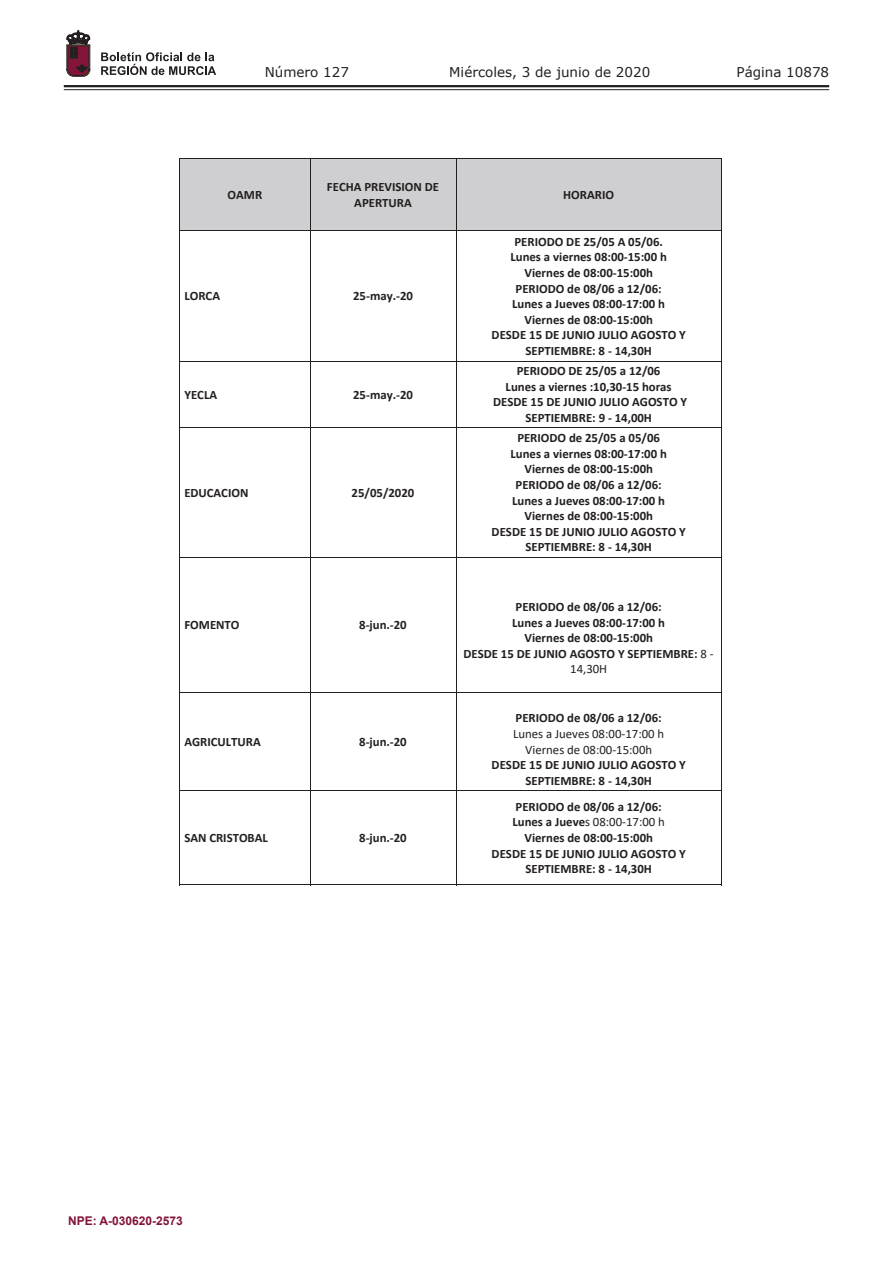
<style>
.page{position:relative;width:893px;height:1263px;background:#fff}
.page>*{position:absolute;margin:0;border:0;box-sizing:border-box;transform-origin:0 0}
.t1{font:13.5px "Verdana";color:#231f20}
.t2{font:700 12.75px/15.6px "Calibri";color:#231f20;text-align:center}
.t3{font:12.75px/15.6px "Calibri";color:#231f20;text-align:center}
.t4{font:700 12px "Arial";color:#83143a}
.s1{font-weight:400}
</style>
<div class="page">
<hr style="left:64px;top:85px;width:765px;height:2px;background:#231f20">
<hr style="left:64px;top:89px;width:765px;height:1px;background:#231f20">
<svg style="left:101px;top:52px;width:115px;height:23px"></svg>
<svg style="left:67px;top:31px;width:23px;height:45px"></svg>
<div style="left:180px;top:159px;width:130px;height:71px;background:#cfcfd1"></div>
<div style="left:310px;top:159px;width:146px;height:71px;background:#cfcfd1"></div>
<div style="left:456px;top:159px;width:265px;height:71px;background:#cfcfd1"></div>
<hr style="left:180px;top:158px;width:542px;height:1px;background:#231f20">
<hr style="left:180px;top:159px;width:1px;height:71px;background:#231f20">
<hr style="left:310px;top:159px;width:1px;height:71px;background:#231f20">
<hr style="left:456px;top:159px;width:1px;height:71px;background:#231f20">
<hr style="left:721px;top:159px;width:1px;height:71px;background:#231f20">
<hr style="left:180px;top:230px;width:542px;height:1px;background:#231f20">
<hr style="left:180px;top:231px;width:1px;height:130px;background:#231f20">
<hr style="left:310px;top:231px;width:1px;height:130px;background:#231f20">
<hr style="left:456px;top:231px;width:1px;height:130px;background:#231f20">
<hr style="left:721px;top:231px;width:1px;height:130px;background:#231f20">
<hr style="left:180px;top:361px;width:542px;height:1px;background:#231f20">
<hr style="left:180px;top:362px;width:1px;height:65px;background:#231f20">
<hr style="left:310px;top:362px;width:1px;height:65px;background:#231f20">
<hr style="left:456px;top:362px;width:1px;height:65px;background:#231f20">
<hr style="left:721px;top:362px;width:1px;height:65px;background:#231f20">
<hr style="left:180px;top:427px;width:542px;height:1px;background:#231f20">
<hr style="left:180px;top:427px;width:1px;height:130px;background:#231f20">
<hr style="left:310px;top:427px;width:1px;height:130px;background:#231f20">
<hr style="left:456px;top:427px;width:1px;height:130px;background:#231f20">
<hr style="left:721px;top:427px;width:1px;height:130px;background:#231f20">
<hr style="left:180px;top:557px;width:542px;height:1px;background:#231f20">
<hr style="left:180px;top:558px;width:1px;height:134px;background:#231f20">
<hr style="left:310px;top:558px;width:1px;height:134px;background:#231f20">
<hr style="left:456px;top:558px;width:1px;height:134px;background:#231f20">
<hr style="left:721px;top:558px;width:1px;height:134px;background:#231f20">
<hr style="left:180px;top:692px;width:542px;height:1px;background:#231f20">
<hr style="left:180px;top:693px;width:1px;height:97px;background:#231f20">
<hr style="left:310px;top:693px;width:1px;height:97px;background:#231f20">
<hr style="left:456px;top:693px;width:1px;height:97px;background:#231f20">
<hr style="left:721px;top:693px;width:1px;height:97px;background:#231f20">
<hr style="left:180px;top:790px;width:542px;height:1px;background:#231f20">
<hr style="left:180px;top:791px;width:1px;height:94px;background:#231f20">
<hr style="left:180px;top:885px;width:130px;height:1px;background:#231f20">
<hr style="left:310px;top:791px;width:1px;height:94px;background:#231f20">
<hr style="left:310px;top:885px;width:146px;height:1px;background:#231f20">
<hr style="left:456px;top:791px;width:1px;height:94px;background:#231f20">
<hr style="left:456px;top:885px;width:265px;height:1px;background:#231f20">
<hr style="left:721px;top:791px;width:1px;height:94px;background:#231f20">
<p class="t1" style="left:265px;top:62px;width:86px">Número 127</p>
<p class="t1" style="left:449px;top:62px;width:203px">Miércoles, 3 de junio de 2020</p>
<p class="t1" style="left:736px;top:62px;width:94px">Página 10878</p>
<p class="t2" style="left:228px;top:187px;width:36px">OAMR</p>
<p class="t2" style="left:327px;top:179px;width:114px">FECHA PREVISION DE<br>APERTURA</p>
<p class="t2" style="left:563px;top:187px;width:52px">HORARIO</p>
<p class="t2" style="left:184px;top:288px;width:37px">LORCA</p>
<p class="t2" style="left:353px;top:288px;width:61px">25‐may.‐20</p>
<p class="t2" style="left:184px;top:386px;width:34px">YECLA</p>
<p class="t2" style="left:353px;top:386px;width:61px">25‐may.‐20</p>
<p class="t2" style="left:184px;top:485px;width:66px">EDUCACION</p>
<p class="t2" style="left:352px;top:485px;width:64px">25/05/2020</p>
<p class="t2" style="left:184px;top:617px;width:57px">FOMENTO</p>
<p class="t2" style="left:359px;top:617px;width:49px">8‐jun.‐20</p>
<p class="t2" style="left:184px;top:733px;width:78px">AGRICULTURA</p>
<p class="t2" style="left:359px;top:733px;width:49px">8‐jun.‐20</p>
<p class="t2" style="left:184px;top:830px;width:85px">SAN CRISTOBAL</p>
<p class="t2" style="left:359px;top:830px;width:49px">8‐jun.‐20</p>
<p class="t2" style="left:492px;top:234px;width:196px">PERIODO DE 25/05 A 05/06.<br>Lunes a viernes 08:00‐15:00 h<br>Viernes de 08:00‐15:00h<br>PERIODO de 08/06 a 12/06:<br>Lunes a Jueves 08:00‐17:00 h<br>Viernes de 08:00‐15:00h<br>DESDE 15 DE JUNIO JULIO AGOSTO Y<br>SEPTIEMBRE: 8 ‐ 14,30H</p>
<p class="t2" style="left:493px;top:363px;width:196px">PERIODO DE 25/05 a 12/06<br>Lunes a viernes :10,30‐15 horas<br>DESDE 15 DE JUNIO JULIO AGOSTO Y<br>SEPTIEMBRE: 9 ‐ 14,00H</p>
<p class="t2" style="left:492px;top:430px;width:196px">PERIODO de 25/05 a 05/06<br>Lunes a viernes 08:00‐17:00 h<br>Viernes de 08:00‐15:00h<br>PERIODO de 08/06 a 12/06:<br>Lunes a Jueves 08:00‐17:00 h<br>Viernes de 08:00‐15:00h<br>DESDE 15 DE JUNIO JULIO AGOSTO Y<br>SEPTIEMBRE: 8 ‐ 14,30H</p>
<p class="t2" style="left:463px;top:599px;width:252px">PERIODO de 08/06 a 12/06:<br>Lunes a Jueves 08:00‐17:00 h<br>Viernes de 08:00‐15:00h<br>DESDE 15 DE JUNIO AGOSTO Y SEPTIEMBRE: <span class="s1">8 ‐<br>14,30H</span></p>
<p class="t2" style="left:516px;top:710px;width:148px">PERIODO de 08/06 a 12/06:</p>
<p class="t3" style="left:513px;top:726px;width:153px">Lunes a Jueves 08:00‐17:00 h<br>Viernes de 08:00‐15:00h</p>
<p class="t2" style="left:492px;top:757px;width:196px">DESDE 15 DE JUNIO JULIO AGOSTO Y<br>SEPTIEMBRE: 8 ‐ 14,30H</p>
<p class="t2" style="left:492px;top:799px;width:196px">PERIODO de 08/06 a 12/06:<br>Lunes a Jueve<span class="s1">s 08:00‐17:00 h<br></span>Viernes de 08:00‐15:00h<br>DESDE 15 DE JUNIO JULIO AGOSTO Y<br>SEPTIEMBRE: 8 ‐ 14,30H</p>
<p class="t4" style="left:68px;top:1212px;width:116px">NPE: A-030620-2573</p>
</div>
